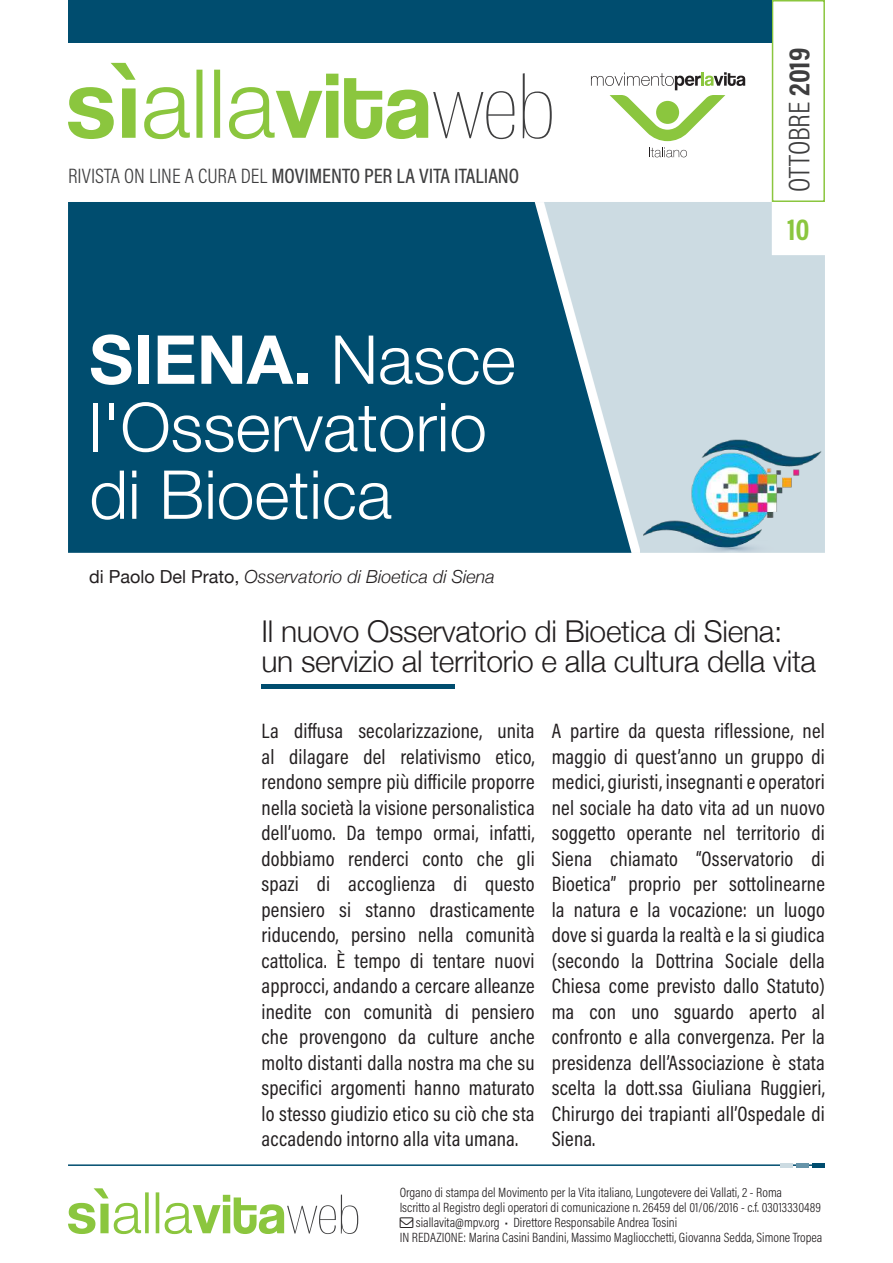
<style>
.page{position:relative;width:893px;height:1263px;background:#fff}
.page>*{position:absolute;margin:0;border:0;box-sizing:border-box;transform-origin:0 0}
.t1{font:300 67.5px/67.5px "Helvetica Neue";color:#fff}
.t2{font:300 30px/30px "Helvetica Neue";letter-spacing:-.01em;color:#231f20}
.t3{font:300 30px "Acumin Pro Cond";letter-spacing:-.005em;color:#3e3e3f}
.t4{font:700 30px "Acumin Pro Cond";color:#8bc63e}
.t5{font:21px/25.5px "Acumin Pro Cond";letter-spacing:.01em;color:#231f20;text-align:justify}
.t6{font:500 21px "Acumin Pro Cond";color:#3e3e3f}
.t7{font:italic 300 18px "Helvetica Neue";color:#231f20}
.t8{font:300 13.5px "Acumin Pro Cond";color:#231f20}
.s1{font-weight:300}
.s2{font-weight:700}
.s3{font-weight:400;font-style:normal}
</style>
<div class="page">
<svg style="left:68px;top:63px;width:484px;height:76px"></svg>
<svg style="left:591px;top:72px;width:154px;height:69px"></svg>
<svg style="left:649px;top:147px;width:38px;height:10px"></svg>
<div style="left:772px;top:0;width:53px;height:202px;border:2px solid #8bc63e"></div>
<svg style="left:68px;top:1188px;width:290px;height:46px"></svg>
<div style="left:640px;top:202px;width:185px;height:351px;background:#ccdbe2"></div>
<svg style="left:68px;top:202px;width:563px;height:351px;background:#125979"></svg>
<hr style="left:68px;top:1164px;width:757px;height:2px;background:#004d6f">
<hr style="left:812px;top:1163px;width:13px;height:4px;background:#004d6f">
<hr style="left:796px;top:1163px;width:13px;height:4px;background:#6694a9">
<hr style="left:780px;top:1163px;width:13px;height:4px;background:#ccdbe2">
<div style="left:68px;top:0;width:704px;height:43px;background:#004d6f"></div>
<hr style="left:261px;top:685px;width:194px;height:4px;background:#004d6f">
<img style="left:643px;top:424px;width:182px;height:129px">
<p class="t6" style="left:68px;top:162px;width:453px"><span class="s1">RIVISTA ON LINE A CURA DEL</span> MOVIMENTO PER LA VITA ITALIANO</p>
<h1 class="t1" style="left:89px;top:321px;width:428px"><span class="s2">SIENA.</span> Nasce l'Osservatorio di Bioetica</h1>
<p class="t7" style="left:89px;top:562px;width:407px"><span class="s3">di Paolo Del Prato,</span> Osservatorio di Bioetica di Siena</p>
<h2 class="t3" style="left:780px;top:192px;width:146px;rotate:-90deg">OTTOBRE <span class="s2">2019</span></h2>
<h2 class="t4" style="left:787px;top:209px;width:24px">10</h2>
<h2 class="t2" style="left:261px;top:614px;width:556px">Il nuovo Osservatorio di Bioetica di Siena: un servizio al territorio e alla cultura della vita</h2>
<p class="t5" style="left:261px;top:718px;width:275px">La diffusa secolarizzazione, unita al dilagare del relativismo etico, rendono sempre più difficile proporre nella società la visione personalistica dell’uomo. Da tempo ormai, infatti, dobbiamo renderci conto che gli spazi di accoglienza di questo pensiero si stanno drasticamente riducendo, persino nella comunità cattolica. È tempo di tentare nuovi approcci, andando a cercare alleanze inedite con comunità di pensiero che provengono da culture anche molto distanti dalla nostra ma che su specifici argomenti hanno maturato lo stesso giudizio etico su ciò che sta accadendo intorno alla vita umana.</p>
<p class="t5" style="left:552px;top:718px;width:275px">A partire da questa riflessione, nel maggio di quest’anno un gruppo di medici, giuristi, insegnanti e operatori nel sociale ha dato vita ad un nuovo soggetto operante nel territorio di Siena chiamato “Osservatorio di Bioetica” proprio per sottolinearne la natura e la vocazione: un luogo dove si guarda la realtà e la si giudica (secondo la Dottrina Sociale della Chiesa come previsto dallo Statuto) ma con uno sguardo aperto al confronto e alla convergenza. Per la presidenza dell’Associazione è stata scelta la dott.ssa Giuliana Ruggieri, Chirurgo dei trapianti all’Ospedale di Siena.</p>
<p class="t8" style="left:400px;top:1183px;width:384px">Organo di stampa del Movimento per la Vita italiano, Lungotevere dei Vallati, 2 - Roma</p>
<p class="t8" style="left:400px;top:1198px;width:423px">Iscritto al Registro degli operatori di comunicazione n. 26459 del 01/06/2016 - c.f. 03013330489</p>
<p class="t8" style="left:416px;top:1213px;width:263px">siallavita@mpv.org • Direttore Responsabile Andrea Tosini</p>
<p class="t8" style="left:400px;top:1228px;width:424px">IN REDAZIONE: Marina Casini Bandini, Massimo Magliocchetti, Giovanna Sedda, Simone Tropea</p>
</div>
